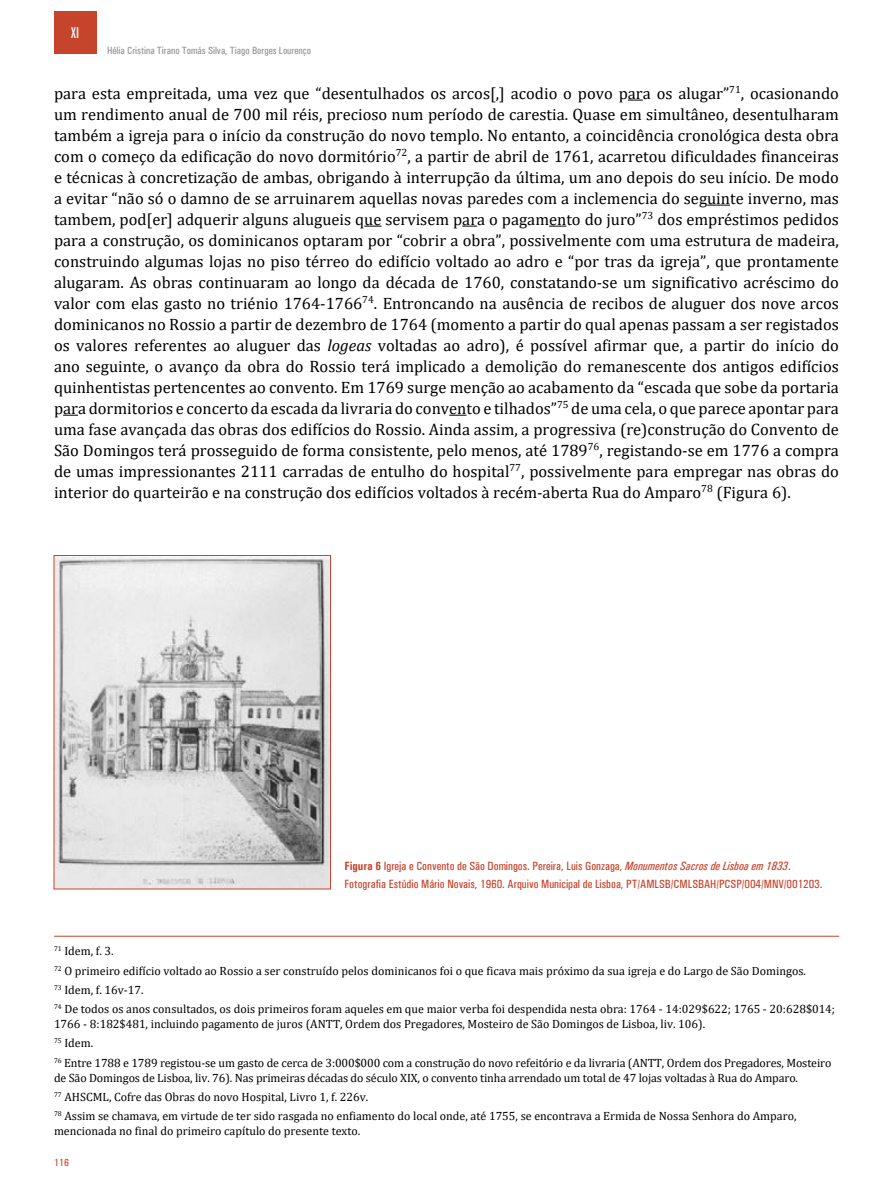
<style>
.page{position:relative;width:893px;height:1191px;background:#fff}
.page>*{position:absolute;margin:0;border:0;box-sizing:border-box;transform-origin:0 0}
.t1{font:16.5px/21px "Cambria";color:#000;text-align:justify}
.t2{font:extra-condensed 15px "Zurich BT";color:#fff}
.t3{font:12px/19.2px "Cambria";color:#000}
.t4{font:500 condensed 12px/18px "Univers";color:#c7442c}
.t5{font:500 condensed 10.5px "Univers";color:#939598}
.t6{font:500 condensed 10.5px "Univers";color:#c7442c}
.s1{font-style:italic}
.s2{font-weight:700}
</style>
<div class="page">
<div style="left:54px;top:11px;width:43px;height:43px;background:#c7442c"></div>
<svg style="left:628px;top:100px;width:15px;height:1px"></svg>
<svg style="left:707px;top:205px;width:23px;height:1px"></svg>
<svg style="left:364px;top:226px;width:17px;height:1px"></svg>
<svg style="left:462px;top:226px;width:15px;height:1px"></svg>
<svg style="left:549px;top:226px;width:17px;height:1px"></svg>
<svg style="left:63px;top:415px;width:15px;height:1px"></svg>
<svg style="left:449px;top:415px;width:17px;height:1px"></svg>
<img style="left:56px;top:557px;width:273px;height:330px">
<div style="left:54px;top:555px;width:277px;height:334px;border:1px solid #c7442c"></div>
<hr style="left:54px;top:936px;width:785px;height:1px;background:#c7442c">
<p class="t2" style="left:71px;top:24px;width:9px">XI</p>
<p class="t5" style="left:107px;top:44px;width:205px">Hélia Cristina Tirano Tomás Silva, Tiago Borges Lourenço</p>
<p class="t1" style="left:54px;top:83px;width:786px">para esta empreitada, uma vez que “desentulhados os arcos[,] acodio o povo para os alugar”<sup>71</sup>, ocasionando um rendimento anual de 700 mil réis, precioso num período de carestia. Quase em simultâneo, desentulharam também a igreja para o início da construção do novo templo. No entanto, a coincidência cronológica desta obra com o começo da edificação do novo dormitório<sup>72</sup>, a partir de abril de 1761, acarretou dificuldades financeiras e técnicas à concretização de ambas, obrigando à interrupção da última, um ano depois do seu início. De modo a evitar “não só o damno de se arruinarem aquellas novas paredes com a inclemencia do seguinte inverno, mas tambem, pod[er] adquerir alguns alugueis que servisem para o pagamento do juro”<sup>73</sup> dos empréstimos pedidos para a construção, os dominicanos optaram por “cobrir a obra”, possivelmente com uma estrutura de madeira, construindo algumas lojas no piso térreo do edifício voltado ao adro e “por tras da igreja”, que prontamente alugaram. As obras continuaram ao longo da década de 1760, constatando-se um significativo acréscimo do valor com elas gasto no triénio 1764-1766<sup>74</sup>. Entroncando na ausência de recibos de aluguer dos nove arcos dominicanos no Rossio a partir de dezembro de 1764 (momento a partir do qual apenas passam a ser registados os valores referentes ao aluguer das <span class="s1">logeas</span> voltadas ao adro), é possível afirmar que, a partir do início do ano seguinte, o avanço da obra do Rossio terá implicado a demolição do remanescente dos antigos edifícios quinhentistas pertencentes ao convento. Em 1769 surge menção ao acabamento da “escada que sobe da portaria para dormitorios e concerto da escada da livraria do convento e tilhados”<sup>75</sup> de uma cela, o que parece apontar para uma fase avançada das obras dos edifícios do Rossio. Ainda assim, a progressiva (re)construção do Convento de São Domingos terá prosseguido de forma consistente, pelo menos, até 1789<sup>76</sup>, registando-se em 1776 a compra de umas impressionantes 2111 carradas de entulho do hospital<sup>77</sup>, possivelmente para empregar nas obras do interior do quarteirão e na construção dos edifícios voltados à recém-aberta Rua do Amparo<sup>78</sup> (Figura 6).</p>
<p class="t4" style="left:344px;top:857px;width:479px"><span class="s2">Figura 6</span> Igreja e Convento de São Domingos. Pereira, Luis Gonzaga, <span class="s1">Monumentos Sacros de Lisboa em 1833</span>.<br>Fotografia Estúdio Mário Novais, 1960. Arquivo Municipal de Lisboa, PT/AMLSB/CMLSBAH/PCSP/004/MNV/001203.</p>
<p class="t3" style="left:54px;top:941px;width:783px"><sup>71</sup> Idem, f. 3.<br><sup>72</sup> O primeiro edifício voltado ao Rossio a ser construído pelos dominicanos foi o que ficava mais próximo da sua igreja e do Largo de São Domingos.<br><sup>73</sup> Idem, f. 16v-17.<br><sup>74</sup> De todos os anos consultados, os dois primeiros foram aqueles em que maior verba foi despendida nesta obra: 1764 - 14:029$622; 1765 - 20:628$014;</p>
<p class="t3" style="left:54px;top:1014px;width:779px">1766 - 8:182$481, incluindo pagamento de juros (ANTT, Ordem dos Pregadores, Mosteiro de São Domingos de Lisboa, liv. 106).<br><sup>75</sup> Idem.<br><sup>76</sup> Entre 1788 e 1789 registou-se um gasto de cerca de 3:000$000 com a construção do novo refeitório e da livraria (ANTT, Ordem dos Pregadores, Mosteiro</p>
<p class="t3" style="left:54px;top:1068px;width:745px">de São Domingos de Lisboa, liv. 76). Nas primeiras décadas do século XIX, o convento tinha arrendado um total de 47 lojas voltadas à Rua do Amparo.<br><sup>77</sup> AHSCML, Cofre das Obras do novo Hospital, Livro 1, f. 226v.<br><sup>78</sup> Assim se chamava, em virtude de ter sido rasgada no enfiamento do local onde, até 1755, se encontrava a Ermida de Nossa Senhora do Amparo,</p>
<p class="t3" style="left:54px;top:1121px;width:308px">mencionada no final do primeiro capítulo do presente texto.</p>
<p class="t6" style="left:54px;top:1156px;width:16px">116</p>
</div>
